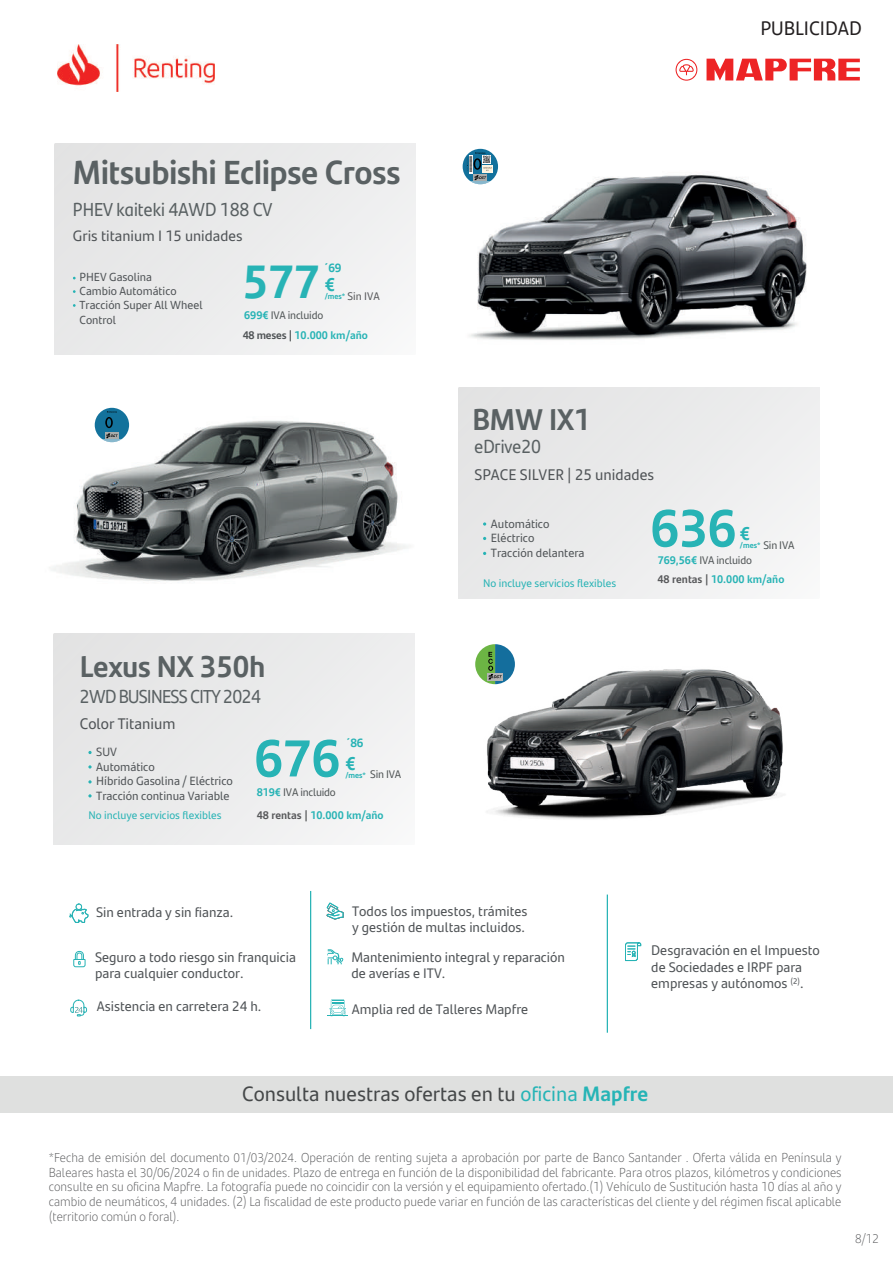
<style>
.page{position:relative;width:893px;height:1263px;background:#fff}
.page>*{position:absolute;margin:0;border:0;box-sizing:border-box;transform-origin:0 0}
.t1{font:700 52.05px "Santander Headline";color:#27b3b5}
.t2{font:700 46.95px "Santander Headline";color:#27b3b5}
.t3{font:700 33.45px "Santander Headline";color:#5a6163}
.t4{font:700 30px "Santander Headline";color:#5a6163}
.t5{font:20.7px "Santander Text";color:#454849}
.t6{font:19.5px "Santander Text";color:#231f20}
.t7{font:18.75px "Santander Headline";color:#596062;scale:.96 1}
.t8{font:18.75px "Santander Headline";letter-spacing:-.035em;color:#5a6163;scale:.96 1}
.t9{font:700 18.6px "Santander Headline";color:#27b3b5}
.t10{font:15.45px "Santander Text";color:#505457}
.t11{font:15px "Santander Text";color:#505457}
.t12{font:13.8px/16.6px "Santander Text";color:#505457}
.t13{font:300 12.9px/15px "Santander Text";color:#57585a;text-align:justify;scale:.96 1}
.t14{font:300 12.45px "Santander Text";color:#57585a;scale:.96 1}
.t15{font:12px/14.4px "Santander Text";color:#505457}
.t16{font:700 12px "Santander Headline";color:#27b3b5}
.t17{font:11.7px/14px "Santander Text";color:#505457}
.t18{font:700 11.1px "Santander Text";color:#27b3b5}
.t19{font:11.1px "Santander Text";letter-spacing:-.02em;color:#515657}
.t20{font:11.1px "Santander Text";color:#27b3b5}
.t21{font:11.1px "Santander Text";color:#57585a}
.t22{font:700 8.1px "Santander Headline";color:#27b3b5}
.s1{font-family:"Santander Headline";font-weight:700;font-size:8.1px;color:#27b3b5}
.s2{font-weight:700;color:#27b3b5}
.s3{color:#515557}
.s4{color:#58595b}
.s5{color:#26b4b6}
.s6{font-weight:700;color:#26b4b6}
.s7{font-size:12.45px}
</style>
<div class="page">
<div style="left:0;top:1076px;width:893px;height:36px;background:#dfe0df"></div>
<svg style="left:327px;top:999px;width:21px;height:18px"></svg>
<svg style="left:327px;top:949px;width:16px;height:16px"></svg>
<svg style="left:326px;top:902px;width:18px;height:18px"></svg>
<svg style="left:69px;top:904px;width:19px;height:19px"></svg>
<svg style="left:73px;top:951px;width:13px;height:16px"></svg>
<svg style="left:70px;top:1000px;width:17px;height:16px"></svg>
<hr style="left:310px;top:891px;width:1px;height:138px;background:#27b3b5">
<hr style="left:607px;top:894px;width:1px;height:139px;background:#27b3b5">
<svg style="left:625px;top:942px;width:16px;height:19px"></svg>
<img style="left:51px;top:407px;width:357px;height:174px">
<div style="left:95px;top:408px;width:34px;height:34px;background:#13729c;border-radius:50%"></div>
<svg style="left:102px;top:411px;width:20px;height:31px"></svg>
<svg style="left:459px;top:387px;width:361px;height:211px"></svg>
<svg style="left:483px;top:522px;width:3px;height:4px"></svg>
<img style="left:462px;top:148px;width:345px;height:192px">
<div style="left:463px;top:149px;width:35px;height:35px;background:#12719c;border-radius:50%"></div>
<svg style="left:467px;top:152px;width:26px;height:32px"></svg>
<svg style="left:55px;top:143px;width:361px;height:211px"></svg>
<svg style="left:676px;top:59px;width:21px;height:22px"></svg>
<svg style="left:706px;top:59px;width:154px;height:21px"></svg>
<img style="left:58px;top:45px;width:157px;height:47px">
<svg style="left:54px;top:634px;width:360px;height:211px"></svg>
<svg style="left:88px;top:751px;width:4px;height:3px"></svg>
<svg style="left:88px;top:765px;width:4px;height:3px"></svg>
<svg style="left:88px;top:780px;width:4px;height:3px"></svg>
<svg style="left:88px;top:794px;width:4px;height:3px"></svg>
<img style="left:487px;top:669px;width:297px;height:150px">
<svg style="left:475px;top:644px;width:40px;height:40px"></svg>
<h3 class="t3" style="left:73px;top:146px;width:329px">Mitsubishi Eclipse Cross</h3>
<h3 class="t7" style="left:73px;top:196px;width:209px">PHEV kaiteki 4AWD 188 CV</h3>
<p class="t11" style="left:73px;top:224px;width:171px">Gris titanium I 15 unidades</p>
<p class="t17" style="left:80px;top:270px;width:125px">PHEV Gasolina<br>Cambio Automático<br>Tracción Super All Wheel<br>Control</p>
<p class="t16" style="left:325px;top:258px;width:18px">´69</p>
<h2 class="t2" style="left:243px;top:245px;width:79px">577</h2>
<h3 class="t9" style="left:325px;top:270px;width:12px">€</h3>
<p class="t21" style="left:325px;top:288px;width:57px"><span class="s1">/mes*</span> Sin IVA</p>
<p class="t19" style="left:244px;top:306px;width:81px"><span class="s2">699€</span> IVA incluido</p>
<p class="t18" style="left:243px;top:327px;width:127px"><span class="s3">48 meses |</span> 10.000 km/año</p>
<h3 class="t4" style="left:80px;top:642px;width:187px">Lexus NX 350h</h3>
<h3 class="t8" style="left:80px;top:682px;width:190px">2WD BUSINESS CITY 2024</h3>
<p class="t10" style="left:80px;top:711px;width:97px">Color Titanium</p>
<p class="t15" style="left:96px;top:744px;width:138px">SUV<br>Automático<br>Híbrido Gasolina / Eléctrico<br>Tracción continua Variable</p>
<p class="t20" style="left:88px;top:806px;width:135px">No incluye servicios flexibles</p>
<p class="t16" style="left:347px;top:733px;width:18px">´86</p>
<h1 class="t1" style="left:254px;top:717px;width:87px">676</h1>
<h3 class="t9" style="left:345px;top:749px;width:12px">€</h3>
<p class="t22" style="left:345px;top:769px;width:22px">/mes*</p>
<p class="t19" style="left:370px;top:766px;width:33px">Sin IVA</p>
<p class="t19" style="left:257px;top:784px;width:81px"><span class="s2">819€</span> IVA incluido</p>
<p class="t18" style="left:257px;top:806px;width:129px"><span class="s4">48 rentas |</span> 10.000 km/año</p>
<h3 class="t6" style="left:760px;top:13px;width:103px">PUBLICIDAD</h3>
<h3 class="t4" style="left:472px;top:396px;width:120px">BMW IX1</h3>
<p class="t10" style="left:474px;top:463px;width:181px">SPACE SILVER | 25 unidades</p>
<h3 class="t7" style="left:474px;top:432px;width:71px">eDrive20</h3>
<p class="t15" style="left:491px;top:516px;width:95px">Automático<br>Eléctrico<br>Tracción delantera</p>
<p class="t20" style="left:483px;top:575px;width:135px">No incluye servicios flexibles</p>
<h1 class="t1" style="left:651px;top:487px;width:87px">636</h1>
<h3 class="t9" style="left:740px;top:519px;width:12px">€</h3>
<p class="t22" style="left:740px;top:539px;width:22px">/mes*</p>
<p class="t19" style="left:763px;top:537px;width:33px">Sin IVA</p>
<p class="t19" style="left:658px;top:552px;width:96px"><span class="s2">769,56€</span> IVA incluido</p>
<p class="t18" style="left:657px;top:570px;width:129px"><span class="s4">48 rentas |</span> 10.000 km/año</p>
<p class="t12" style="left:96px;top:903px;width:139px">Sin entrada y sin fianza.</p>
<p class="t12" style="left:95px;top:948px;width:202px">Seguro a todo riesgo sin franquicia para cualquier conductor.</p>
<p class="t12" style="left:97px;top:997px;width:166px">Asistencia en carretera 24 h.</p>
<p class="t12" style="left:352px;top:902px;width:177px">Todos los impuestos, trámites y gestión de multas incluidos.</p>
<p class="t12" style="left:351px;top:948px;width:215px">Mantenimiento integral y reparación de averías e ITV.</p>
<p class="t12" style="left:352px;top:1000px;width:178px">Amplia red de Talleres Mapfre</p>
<p class="t12" style="left:651px;top:941px;width:170px">Desgravación en el Impuesto de Sociedades e IRPF para empresas y autónomos <sup>(2)</sup>.</p>
<h3 class="t5" style="left:242px;top:1078px;width:408px">Consulta nuestras ofertas en tu <span class="s5">oficina</span> <span class="s6">Mapfre</span></h3>
<p class="t13" style="left:49px;top:1149px;width:827px">*Fecha de emisión del documento <span class="s7">01/03/2024</span>. Operación de renting sujeta a aprobación por parte de Banco Santander . Oferta válida en Península y Baleares hasta el <span class="s7">30/06/2024 o fin de unidades</span>. Plazo de entrega en función de la disponibilidad del fabricante. Para otros plazos, kilómetros y condiciones consulte en su oficina Mapfre. La fotografía puede no coincidir con la versión y el equipamiento ofertado.(1) Vehículo de Sustitución hasta 10 días al año y cambio de neumáticos, 4 unidades. (2) La fiscalidad de este producto puede variar en función de las características del cliente y del régimen fiscal aplicable (territorio común o foral).</p>
<p class="t14" style="left:855px;top:1229px;width:26px">8/12</p>
</div>
